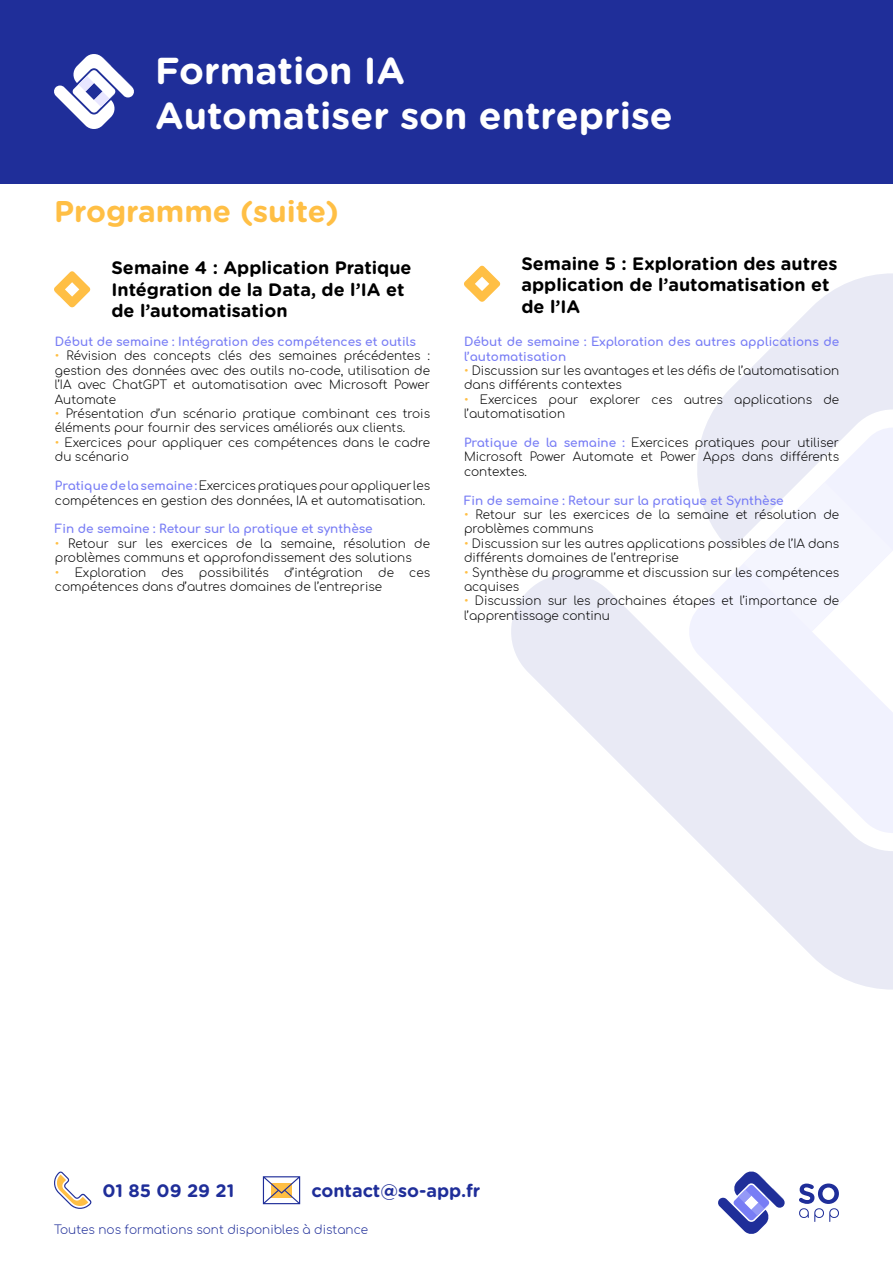
<style>
.page{position:relative;width:893px;height:1263px;background:#fff}
.page>*{position:absolute;margin:0;border:0;box-sizing:border-box;transform-origin:0 0}
.t1{font:700 37.5px "Gotham Rounded";color:#fff}
.t2{font:700 30px "Gotham Rounded";color:#ffbf45}
.t3{font:700 18px/21.6px "Gotham Rounded";color:#000}
.t4{font:700 18px "Gotham Rounded";color:#1f2e99}
.t5{font:300 12px/14.4px "Comfortaa";color:#000}
.t6{font:700 12px/14.4px "Comfortaa";color:#787df5}
.t7{font:300 12px "Comfortaa";color:#1f2e99}
.s1{color:#ffbf45}
.s2{font-weight:700;color:#787df5}
</style>
<div class="page">
<svg style="left:511px;top:574px;width:382px;height:416px"></svg>
<svg style="left:705px;top:273px;width:188px;height:155px;fill:#e9eaf5"></svg>
<svg style="left:686px;top:428px;width:207px;height:405px;fill:#e9eaf5"></svg>
<svg style="left:743px;top:482px;width:150px;height:299px"></svg>
<div style="left:0;top:0;width:893px;height:183px;background:#1f2e99"></div>
<svg style="left:54px;top:271px;width:36px;height:36px"></svg>
<svg style="left:54px;top:1171px;width:37px;height:38px"></svg>
<svg style="left:263px;top:1176px;width:37px;height:28px"></svg>
<svg style="left:54px;top:54px;width:80px;height:75px"></svg>
<svg style="left:799px;top:1183px;width:40px;height:39px"></svg>
<svg style="left:718px;top:1171px;width:67px;height:63px"></svg>
<svg style="left:464px;top:266px;width:36px;height:36px"></svg>
<p class="t1" style="left:155px;top:43px;width:251px">Formation IA</p>
<p class="t1" style="left:155px;top:88px;width:519px">Automatiser son entreprise</p>
<p class="t2" style="left:54px;top:189px;width:286px">Programme (suite)</p>
<p class="t3" style="left:111px;top:256px;width:302px">Semaine 4 : Application Pratique</p>
<p class="t3" style="left:111px;top:278px;width:295px">Intégration de la Data, de l’IA et</p>
<p class="t3" style="left:111px;top:299px;width:178px">de l’automatisation</p>
<p class="t6" style="left:55px;top:333px;width:362px">Début de semaine : Intégration des compétences et outils</p>
<p class="t5" style="left:55px;top:347px;width:377px;text-align:justify"><span class="s1">•</span> Révision des concepts clés des semaines précédentes : gestion des données avec des outils no-code, utilisation de l’IA avec ChatGPT et automatisation avec Microsoft Power Automate</p>
<p class="t5" style="left:55px;top:405px;width:377px"><span class="s1">•</span> Présentation d’un scénario pratique combinant ces trois éléments pour fournir des services améliorés aux clients.</p>
<p class="t5" style="left:55px;top:434px;width:377px"><span class="s1">•</span> Exercices pour appliquer ces compétences dans le cadre du scénario</p>
<p class="t5" style="left:55px;top:477px;width:377px"><span class="s2">Pratique de la semaine :</span>Exercices pratiques pour appliquer les compétences en gestion des données, IA et automatisation.</p>
<p class="t6" style="left:55px;top:520px;width:319px">Fin de semaine : Retour sur la pratique et synthèse</p>
<p class="t5" style="left:55px;top:534px;width:377px"><span class="s1">•</span> Retour sur les exercices de la semaine, résolution de problèmes communs et approfondissement des solutions</p>
<p class="t5" style="left:55px;top:563px;width:93px"><span class="s1">•</span> Exploration</p>
<p class="t5" style="left:161px;top:563px;width:24px">des</p>
<p class="t5" style="left:199px;top:563px;width:71px">possibilités</p>
<p class="t5" style="left:284px;top:563px;width:80px">d’intégration</p>
<p class="t5" style="left:378px;top:563px;width:17px">de</p>
<p class="t5" style="left:409px;top:563px;width:22px">ces</p>
<p class="t5" style="left:55px;top:578px;width:329px">compétences dans d’autres domaines de l’entreprise</p>
<p class="t3" style="left:521px;top:252px;width:318px">Semaine 5 : Exploration des autres application de l’automatisation et de l’IA</p>
<p class="t6" style="left:464px;top:333px;width:377px">Début de semaine : Exploration des autres applications de l’automatisation</p>
<p class="t5" style="left:464px;top:362px;width:377px"><span class="s1">•</span> Discussion sur les avantages et les défis de l’automatisation dans différents contextes</p>
<p class="t5" style="left:464px;top:391px;width:377px"><span class="s1">•</span> Exercices pour explorer ces autres applications de l’automatisation</p>
<p class="t5" style="left:464px;top:434px;width:377px;text-align:justify"><span class="s2">Pratique de la semaine :</span> Exercices pratiques pour utiliser Microsoft Power Automate et Power Apps dans différents contextes.</p>
<p class="t6" style="left:464px;top:491px;width:321px">Fin de semaine : Retour sur la pratique et Synthèse</p>
<p class="t5" style="left:464px;top:506px;width:377px"><span class="s1">•</span> Retour sur les exercices de la semaine et résolution de problèmes communs</p>
<p class="t5" style="left:464px;top:535px;width:377px"><span class="s1">•</span> Discussion sur les autres applications possibles de l’IA dans différents domaines de l’entreprise</p>
<p class="t5" style="left:464px;top:563px;width:377px"><span class="s1">•</span> Synthèse du programme et discussion sur les compétences acquises</p>
<p class="t5" style="left:464px;top:592px;width:377px"><span class="s1">•</span> Discussion sur les prochaines étapes et l’importance de l’apprentissage continu</p>
<p class="t4" style="left:103px;top:1178px;width:133px">01 85 09 29 21</p>
<p class="t4" style="left:311px;top:1178px;width:171px">contact@so-app.fr</p>
<p class="t7" style="left:54px;top:1218px;width:316px">Toutes nos formations sont disponibles à distance</p>
</div>
